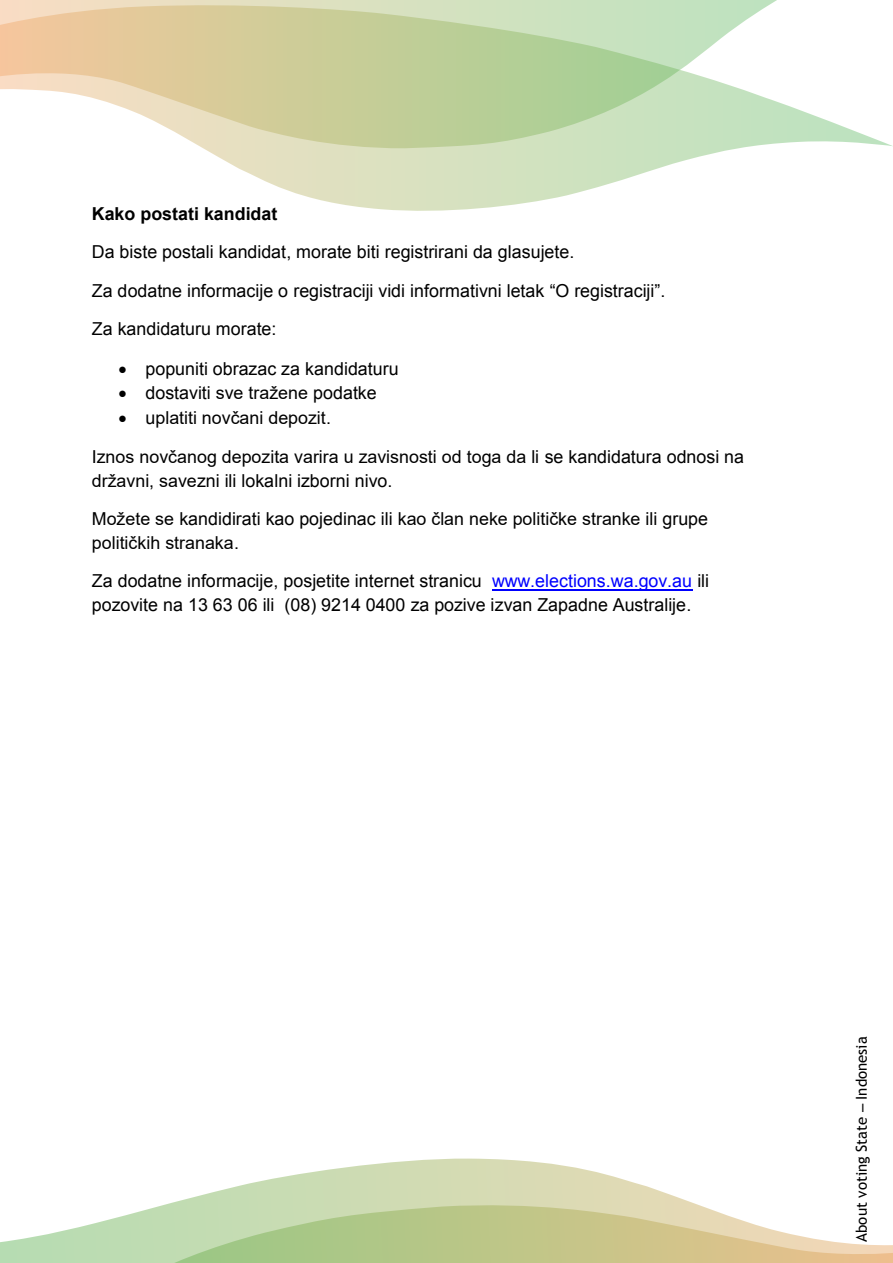
<style>
.page{position:relative;width:893px;height:1263px;background:#fff}
.page>*{position:absolute;margin:0;border:0;box-sizing:border-box;transform-origin:0 0}
.t1{font:17.85px/38.4px "Arial";color:#000}
.t2{font:17.85px/38.4px "Arial";color:#000}
.t3{font:700 17.85px "Arial";color:#000}
.t4{font:15px "Trebuchet MS";color:#000}
.s1{font-style:inherit}
.s2{color:#00f}
.s3{font-family:"Arial"}
</style>
<div class="page">
<svg style="left:0;top:0;width:777px;height:4px;background:#d9e0c0"></svg>
<svg style="left:0;top:4px;width:893px;height:207px"></svg>
<svg style="left:0;top:1158px;width:893px;height:105px"></svg>
<hr style="left:492px;top:589px;width:200px;height:1px;background:#00f">
<p class="t3" style="left:92px;top:201px;width:187px">Kako postati kandidat</p>
<p class="t1" style="left:92px;top:233px;width:575px">Da biste postali kandidat, morate biti registrirani da glasujete.<br>Za dodatne informacije o registraciji vidi informativni letak <span class="s1">“O</span> registraciji<span class="s1">”.<br></span>Za kandidaturu morate:</p>
<p class="t1" style="left:119px;top:349px;width:282px">• popuniti obrazac za kandidaturu</p>
<p class="t1" style="left:119px;top:374px;width:260px">• dostaviti <span class="s1">sve tražene</span> podatke</p>
<p class="t2" style="left:92px;top:399px;width:654px;text-indent:27px">• <span class="s1">u</span>platiti novčani depozit<span class="s1">.<br></span>Iznos novčanog depozita varira u zavisnosti od toga da li <span class="s1">se kandidatura odnosi na</span></p>
<p class="t2" style="left:92px;top:461px;width:618px">državni, save<span class="s1">zni ili lokalni izborni nivo.<br></span>Možete se <span class="s1">kandidirati kao pojedinac</span> ili kao član neke političke stranke ili <span class="s1">grupe</span></p>
<p class="t1" style="left:92px;top:523px;width:619px"><span class="s1">političkih stranaka</span>.<br>Za dodatne informacije, posjetite internet stranicu <span class="s2">www.elections.wa.gov.au</span> ili</p>
<p class="t1" style="left:92px;top:585px;width:601px">pozovite na 13 63 06 ili (08) 9214 0400 za pozive izvan Zapadne Australije.</p>
<p class="t4" style="left:853px;top:1242px;width:207px;rotate:-90deg">About voting State <span class="s3">‒</span> Indonesia</p>
</div>
